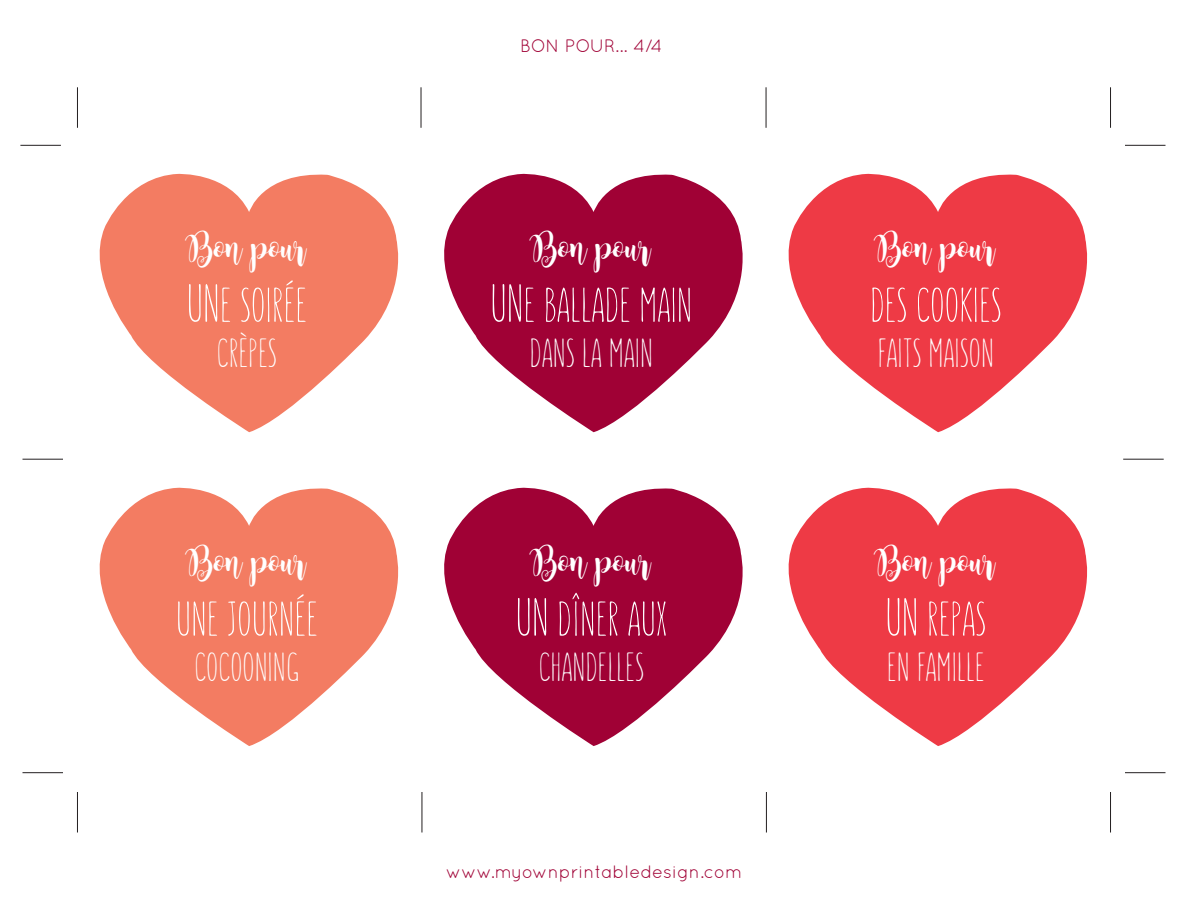
<style>
.page{position:relative;width:1188px;height:918px;background:#fff}
.page>*{position:absolute;margin:0;border:0;box-sizing:border-box;transform-origin:0 0}
.t1{font:54px "SUNN";color:#fff}
.t2{font:45px "SUNN";color:#fff}
.t3{font:27px "Magnolia Sky";letter-spacing:-.07em;color:#fff}
.t4{font:18px "Quicksand";color:#a00135}
</style>
<div class="page">
<svg style="left:99px;top:173px;width:300px;height:259px;fill:#f37c62"></svg>
<svg style="left:444px;top:173px;width:299px;height:259px;fill:#a00135"></svg>
<svg style="left:788px;top:173px;width:300px;height:259px;fill:#ee3a45"></svg>
<svg style="left:99px;top:487px;width:300px;height:259px;fill:#f37c62"></svg>
<svg style="left:444px;top:487px;width:299px;height:259px;fill:#a00135"></svg>
<svg style="left:788px;top:487px;width:300px;height:259px;fill:#ee3a45"></svg>
<hr style="left:421px;top:87px;width:1px;height:41px;background:#231f20">
<hr style="left:766px;top:87px;width:1px;height:41px;background:#231f20">
<hr style="left:1110px;top:87px;width:1px;height:41px;background:#231f20">
<hr style="left:1110px;top:792px;width:1px;height:40px;background:#231f20">
<hr style="left:766px;top:792px;width:1px;height:40px;background:#231f20">
<hr style="left:422px;top:792px;width:1px;height:40px;background:#231f20">
<hr style="left:77px;top:792px;width:1px;height:40px;background:#231f20">
<hr style="left:20px;top:145px;width:41px;height:1px;background:#231f20">
<hr style="left:77px;top:87px;width:1px;height:41px;background:#231f20">
<hr style="left:22px;top:459px;width:41px;height:1px;background:#231f20">
<hr style="left:22px;top:772px;width:41px;height:1px;background:#231f20">
<hr style="left:1125px;top:772px;width:41px;height:1px;background:#231f20">
<hr style="left:1123px;top:459px;width:41px;height:1px;background:#231f20">
<hr style="left:1125px;top:145px;width:41px;height:1px;background:#231f20">
<p class="t3" style="left:189px;top:234px;width:116px">Bon pour</p>
<p class="t1" style="left:187px;top:275px;width:122px">UNe soirée</p>
<p class="t2" style="left:217px;top:327px;width:62px">crèpes</p>
<p class="t3" style="left:189px;top:548px;width:116px">Bon pour</p>
<p class="t1" style="left:176px;top:588px;width:144px">une journée</p>
<p class="t2" style="left:194px;top:641px;width:107px">cocooning</p>
<p class="t4" style="left:520px;top:36px;width:144px">BON POUR... 4/4</p>
<p class="t3" style="left:534px;top:234px;width:116px">Bon pour</p>
<p class="t1" style="left:490px;top:275px;width:203px">UNe ballade main</p>
<p class="t2" style="left:530px;top:327px;width:125px">dans la main</p>
<p class="t3" style="left:534px;top:548px;width:116px">Bon pour</p>
<p class="t1" style="left:516px;top:588px;width:153px">UN dîner aux</p>
<p class="t2" style="left:538px;top:641px;width:107px">chandelles</p>
<p class="t4" style="left:446px;top:861px;width:298px">www.myownprintabledesign.com</p>
<p class="t3" style="left:878px;top:234px;width:116px">Bon pour</p>
<p class="t1" style="left:870px;top:275px;width:133px">des cookies</p>
<p class="t2" style="left:877px;top:327px;width:118px">faits maison</p>
<p class="t3" style="left:878px;top:548px;width:116px">Bon pour</p>
<p class="t1" style="left:885px;top:588px;width:102px">UN repas</p>
<p class="t2" style="left:887px;top:641px;width:99px">en famille</p>
</div>
